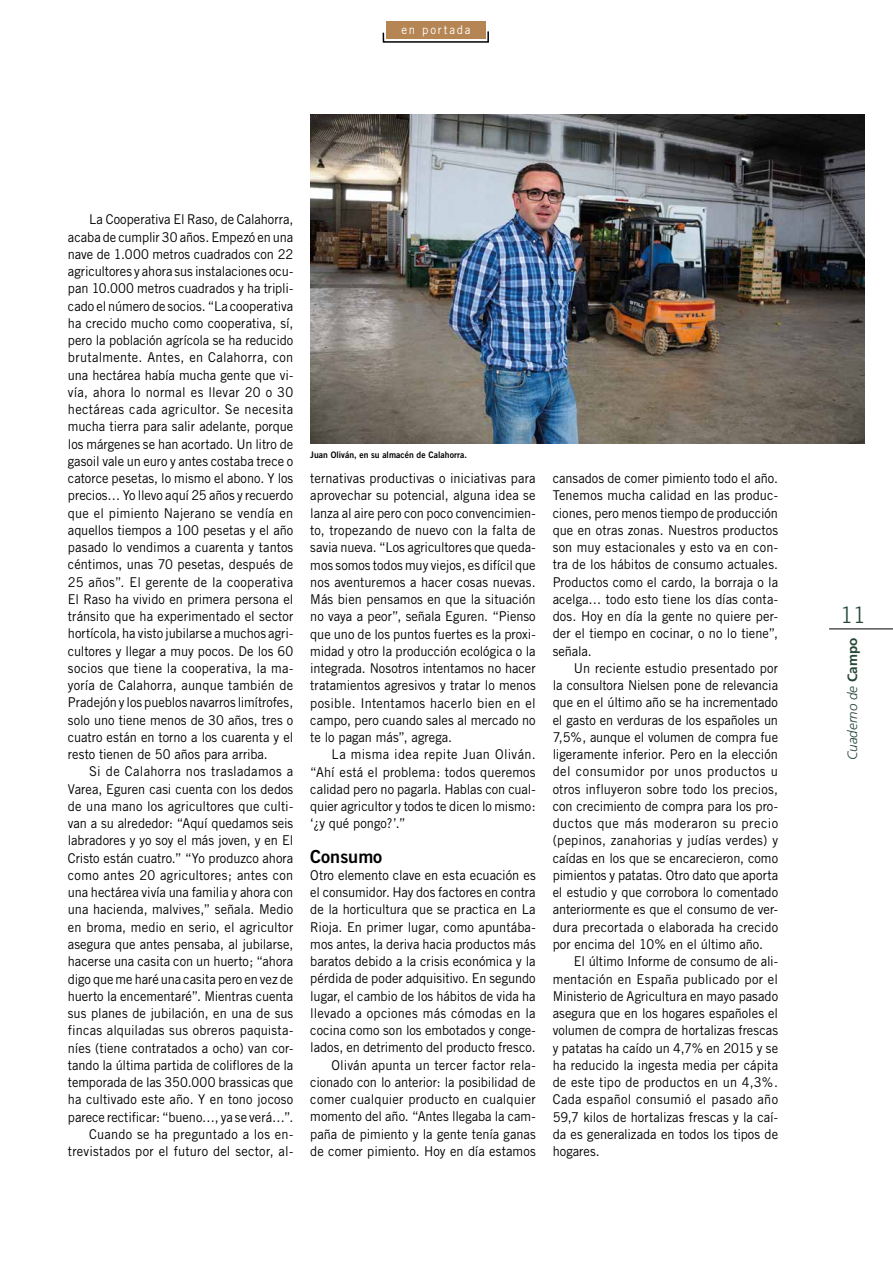
<style>
.page{position:relative;width:893px;height:1263px;background:#fff}
.page>*{position:absolute;margin:0;border:0;box-sizing:border-box;transform-origin:0 0}
.t1{font:300 22.5px "Trade Gothic";color:#254736}
.t2{font:18px "Trade Gothic Bold Two";color:#000}
.t3{font:13.5px/17.2px "Trade Gothic";color:#000;text-align:justify;scale:.95 1}
.t4{font:italic 300 13.5px "Frutiger";color:#254736}
.t5{font:12px "Trade Gothic";letter-spacing:.16em;color:#fff;scale:.95 1}
.t6{font:9px "Trade Gothic Bold Two";letter-spacing:.01em;color:#000;scale:.95 1}
.s1{font-weight:700;font-style:normal}
</style>
<div class="page">
<hr style="left:829px;top:628px;width:64px;height:1px;background:#000">
<svg style="left:382px;top:30px;width:107px;height:13px"></svg>
<div style="left:386px;top:21px;width:99px;height:18px;background:#b58654"></div>
<img style="left:310px;top:115px;width:554px;height:328px">
<p class="t5" style="left:401px;top:23px;width:74px">en portada</p>
<p class="t3" style="left:68px;top:211px;width:239px;text-indent:21px">La Cooperativa El Raso, de Calahorra, acaba de cumplir 30 años. Empezó en una nave de 1.000 metros cuadrados con 22 agricultores y ahora sus instalaciones ocu&shy;pan 10.000 metros cuadrados y ha tripli&shy;cado el número de socios. “La cooperativa ha crecido mucho como cooperativa, sí, pero la población agrícola se ha reducido brutalmente. Antes, en Calahorra, con una hectárea había mucha gente que vi&shy;vía, ahora lo normal es llevar 20 o 30 hectáreas cada agricultor. Se necesita mucha tierra para salir adelante, porque los márgenes se han acortado. Un litro de gasoil vale un euro y antes costaba trece o catorce pesetas, lo mismo el abono. Y los precios… Yo llevo aquí 25 años y recuerdo que el pimiento Najerano se vendía en aquellos tiempos a 100 pesetas y el año pasado lo vendimos a cuarenta y tantos céntimos, unas 70 pesetas, después de 25 años”. El gerente de la cooperativa El Raso ha vivido en primera persona el tránsito que ha experimentado el sector hortícola, ha visto jubilarse a muchos agri&shy;cultores y llegar a muy pocos. De los 60 socios que tiene la cooperativa, la ma&shy;yoría de Calahorra, aunque también de Pradejón y los pueblos navarros limítrofes, solo uno tiene menos de 30 años, tres o cuatro están en torno a los cuarenta y el resto tienen de 50 años para arriba.</p>
<p class="t3" style="left:68px;top:763px;width:239px;text-align:right">Si de Calahorra nos trasladamos a Varea, Eguren casi cuenta con los dedos de una mano los agricultores que culti&shy;van a su alrededor: “Aquí quedamos seis labradores y yo soy el más joven, y en El Cristo están cuatro.” “Yo produzco ahora como antes 20 agricultores; antes con una hectárea vivía una familia y ahora con una hacienda, malvives,” señala. Medio en broma, medio en serio, el agricultor asegura que antes pensaba, al jubilarse, hacerse una casita con un huerto; “ahora digo que me haré una casita pero en vez de huerto la encementaré”. Mientras cuenta sus planes de jubilación, en una de sus fincas alquiladas sus obreros paquista&shy;níes (tiene contratados a ocho) van cor&shy;tando la última partida de coliflores de la temporada de las 350.000 brassicas que ha cultivado este año. Y en tono jocoso parece rectificar: “bueno…, ya se verá…”.<br>Cuando se ha preguntado a los en&shy;trevistados por el futuro del sector, al-</p>
<p class="t6" style="left:310px;top:449px;width:167px">Juan Oliván, en su almacén de Calahorra.</p>
<p class="t3" style="left:310px;top:470px;width:239px">ternativas productivas o iniciativas para aprovechar su potencial, alguna idea se lanza al aire pero con poco convencimien&shy;to, tropezando de nuevo con la falta de savia nueva. “Los agricultores que queda&shy;mos somos todos muy viejos, es difícil que nos aventuremos a hacer cosas nuevas.<br>Más bien pensamos en que la situación no vaya a peor”, señala Eguren. “Pienso que uno de los puntos fuertes es la proxi&shy;midad y otro la producción ecológica o la integrada. Nosotros intentamos no hacer tratamientos agresivos y tratar lo menos posible. Intentamos hacerlo bien en el campo, pero cuando sales al mercado no te lo pagan más”, agrega.</p>
<p class="t3" style="left:310px;top:746px;width:239px;text-indent:21px">La misma idea repite Juan Oliván. “Ahí está el problema: todos queremos calidad pero no pagarla. Hablas con cual&shy;quier agricultor y todos te dicen lo mismo: ‘¿y qué pongo?’.”</p>
<h2 class="t2" style="left:310px;top:845px;width:73px">Consumo</h2>
<p class="t3" style="left:310px;top:866px;width:239px;text-align:right">Otro elemento clave en esta ecuación es el consumidor. Hay dos factores en contra de la horticultura que se practica en La Rioja. En primer lugar, como apuntába&shy;mos antes, la deriva hacia productos más baratos debido a la crisis económica y la pérdida de poder adquisitivo. En segundo lugar, el cambio de los hábitos de vida ha llevado a opciones más cómodas en la cocina como son los embotados y conge&shy;lados, en detrimento del producto fresco.<br>Oliván apunta un tercer factor rela&shy;cionado con lo anterior: la posibilidad de comer cualquier producto en cualquier momento del año. “Antes llegaba la cam&shy;paña de pimiento y la gente tenía ganas de comer pimiento. Hoy en día estamos</p>
<p class="t3" style="left:553px;top:469px;width:239px">cansados de comer pimiento todo el año.<br>Tenemos mucha calidad en las produc&shy;ciones, pero menos tiempo de producción que en otras zonas. Nuestros productos son muy estacionales y esto va en con&shy;tra de los hábitos de consumo actuales.<br>Productos como el cardo, la borraja o la acelga… todo esto tiene los días conta&shy;dos. Hoy en día la gente no quiere per&shy;der el tiempo en cocinar, o no lo tiene”, señala.</p>
<p class="t3" style="left:553px;top:659px;width:239px;text-indent:21px">Un reciente estudio presentado por la consultora Nielsen pone de relevancia que en el último año se ha incrementado el gasto en verduras de los españoles un 7,5%, aunque el volumen de compra fue ligeramente inferior. Pero en la elección del consumidor por unos productos u otros influyeron sobre todo los precios, con crecimiento de compra para los pro&shy;ductos que más moderaron su precio (pepinos, zanahorias y judías verdes) y caídas en los que se encarecieron, como pimientos y patatas. Otro dato que aporta el estudio y que corrobora lo comentado anteriormente es que el consumo de ver&shy;dura precortada o elaborada ha crecido por encima del 10% en el último año.</p>
<p class="t3" style="left:553px;top:953px;width:239px;text-indent:21px">El último Informe de consumo de ali&shy;mentación en España publicado por el Ministerio de Agricultura en mayo pasado asegura que en los hogares españoles el volumen de compra de hortalizas frescas y patatas ha caído un 4,7% en 2015 y se ha reducido la ingesta media per cápita de este tipo de productos en un 4,3%.<br>Cada español consumió el pasado año 59,7 kilos de hortalizas frescas y la caí&shy;da es generalizada en todos los tipos de hogares.</p>
<h1 class="t1" style="left:840px;top:601px;width:27px">11</h1>
<p class="t4" style="left:845px;top:760px;width:124px;rotate:-90deg">Cuaderno de <span class="s1">Campo</span></p>
</div>
